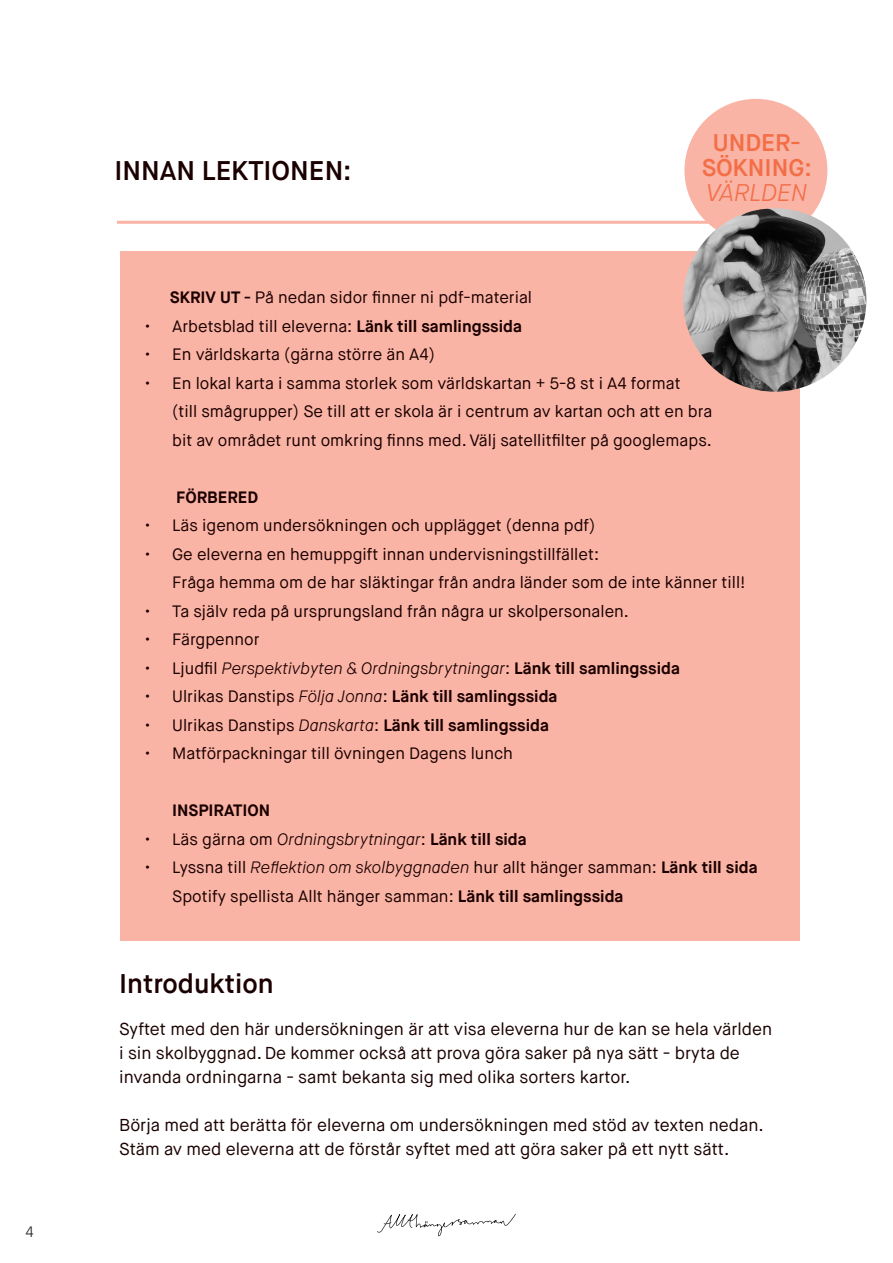
<style>
.page{position:relative;width:893px;height:1263px;background:#fff}
.page>*{position:absolute;margin:0;border:0;box-sizing:border-box;transform-origin:0 0}
.t1{font:600 27px "Maison Neue";color:#1b0000}
.t2{font:600 24.15px/24.6px "Maison Neue";color:#f36e47;text-align:center}
.t3{font:italic 300 24.15px "Maison Neue";color:#f36e47}
.t4{font:17.25px/24px "Maison Neue";color:#1b0000}
.t5{font:16.5px/28.5px "Maison Neue";color:#1b0000}
.t6{font:700 16.5px "Maison Neue";color:#1b0000}
.t7{font:italic 300 16.5px "Maison Neue";color:#1b0000}
.t8{font:300 15px "Maison Neue";color:#231f20}
.s1{font-weight:700}
.s2{font-weight:400;font-style:normal}
.s3{font-weight:700;font-style:normal}
.s4{font-weight:400}
.s5{font-weight:300;font-style:italic}
</style>
<div class="page">
<svg style="left:377px;top:1213px;width:139px;height:23px"></svg>
<hr style="left:117px;top:221px;width:675px;height:3px;background:#f9b4a6">
<div style="left:684px;top:99px;width:143px;height:143px;background:#f9b4a6;border-radius:50%"></div>
<div style="left:120px;top:251px;width:679px;height:690px;background:#f9b4a6"></div>
<img style="left:683px;top:208px;width:183px;height:184px;border-radius:92px">
<p class="t8" style="left:26px;top:1222px;width:10px">4</p>
<p class="t1" style="left:114px;top:154px;width:239px">INNAN LEKTIONEN:</p>
<h2 class="t2" style="left:702px;top:131px;width:112px">UNDER-<br>SÖKNING:</h2>
<h2 class="t3" style="left:706px;top:177px;width:103px">VÄRLDEN</h2>
<p class="t5" style="left:170px;top:283px;width:364px"><span class="s1">SKRIV UT -</span> På nedan sidor finner ni pdf-material</p>
<p class="t5" style="left:145px;top:312px;width:378px">• Arbetsblad till eleverna: <span class="s1">Länk till samlingssida</span></p>
<p class="t5" style="left:145px;top:340px;width:292px">• En världskarta (gärna större än A4)</p>
<p class="t5" style="left:172px;top:369px;width:542px;text-indent:-27px">• En lokal karta i samma storlek som världskartan + 5-8 st i A4 format<br>(till smågrupper) Se till att er skola är i centrum av kartan och att en bra bit av området runt omkring finns med. Välj satellitfilter på googlemaps.</p>
<p class="t6" style="left:176px;top:487px;width:83px">FÖRBERED</p>
<p class="t5" style="left:145px;top:511px;width:452px">• Läs igenom undersökningen och upplägget (denna pdf)</p>
<p class="t5" style="left:172px;top:540px;width:575px;text-indent:-27px">• Ge eleverna en hemuppgift innan undervisningstillfället:<br>Fråga hemma om de har släktingar från andra länder som de inte känner till!</p>
<p class="t5" style="left:145px;top:597px;width:485px">• Ta själv reda på ursprungsland från några ur skolpersonalen.</p>
<p class="t5" style="left:145px;top:625px;width:116px">• Färgpennor</p>
<p class="t7" style="left:145px;top:658px;width:536px"><span class="s2">• Ljudfil</span> Perspektivbyten &amp; Ordningsbrytningar<span class="s2">:</span> <span class="s3">Länk till samlingssida</span></p>
<p class="t6" style="left:145px;top:686px;width:414px"><span class="s4">• Ulrikas Danstips</span> <span class="s5">Följa Jonna</span><span class="s4">:</span> Länk till samlingssida</p>
<p class="t6" style="left:145px;top:715px;width:405px"><span class="s4">• Ulrikas Danstips</span> <span class="s5">Danskarta</span><span class="s4">:</span> Länk till samlingssida</p>
<p class="t5" style="left:145px;top:739px;width:369px">• Matförpackningar till övningen Dagens lunch</p>
<p class="t6" style="left:172px;top:800px;width:100px">INSPIRATION</p>
<p class="t7" style="left:145px;top:829px;width:383px"><span class="s2">• Läs gärna om</span> Ordningsbrytningar<span class="s2">:</span> <span class="s3">Länk till sida</span></p>
<p class="t5" style="left:172px;top:853px;width:587px;text-indent:-27px">• Lyssna till <span class="s5">Reflektion om skolbyggnaden</span> hur allt hänger samman: <span class="s1">Länk till sida<br></span>Spotify spellista Allt hänger samman: <span class="s1">Länk till samlingssida</span></p>
<p class="t1" style="left:119px;top:966px;width:156px">Introduktion</p>
<p class="t4" style="left:119px;top:1017px;width:655px">Syftet med den här undersökningen är att visa eleverna hur de kan se hela världen i sin skolbyggnad. De kommer också att prova göra saker på nya sätt - bryta de invanda ordningarna - samt bekanta sig med olika sorters kartor.</p>
<p class="t4" style="left:119px;top:1113px;width:646px">Börja med att berätta för eleverna om undersökningen med stöd av texten nedan.<br>Stäm av med eleverna att de förstår syftet med att göra saker på ett nytt sätt.</p>
</div>
